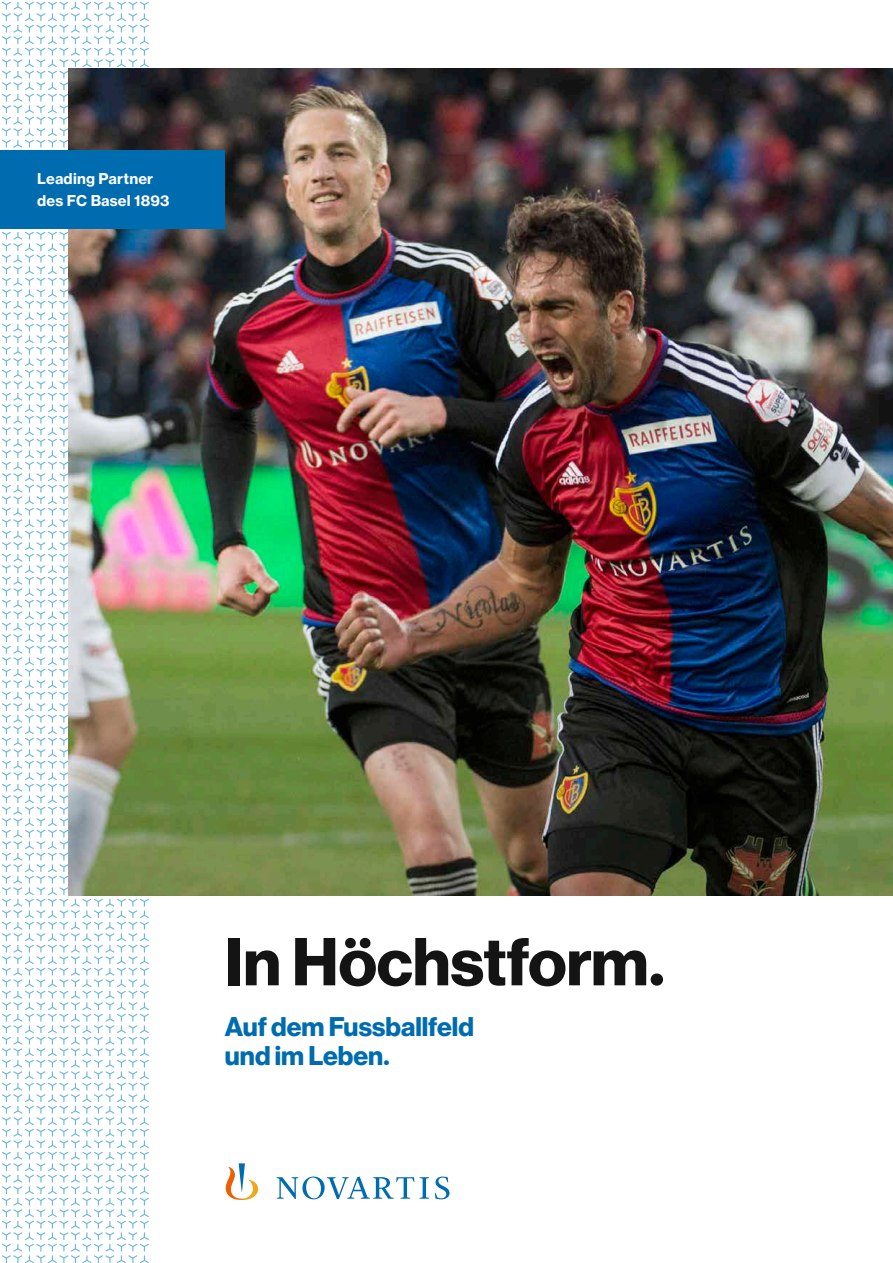
<style>
.page{position:relative;width:893px;height:1263px;background:#fff}
.page>*{position:absolute;margin:0;border:0;box-sizing:border-box;transform-origin:0 0}
.t1{font:700 66.15px "Volta Modern Display 75";color:#131413}
.t2{font:700 26.55px/29.4px "Volta Modern Display 75";color:#006cb0}
.t3{font:700 14.7px/22px "Volta Modern Text 75";letter-spacing:.01em;color:#fff}
</style>
<div class="page">
<svg style="left:2px;top:1px;width:147px;height:1262px"></svg>
<img style="left:69px;top:68px;width:824px;height:827px">
<svg style="left:226px;top:1163px;width:223px;height:37px"></svg>
<div style="left:0;top:150px;width:225px;height:79px;background:#006cb0"></div>
<p class="t3" style="left:37px;top:168px;width:134px">Leading Partner des FC Basel 1893</p>
<h1 class="t1" style="left:225px;top:923px;width:441px">In Höchstform.</h1>
<p class="t2" style="left:225px;top:1012px;width:251px">Auf dem Fussballfeld und im Leben.</p>
</div>
